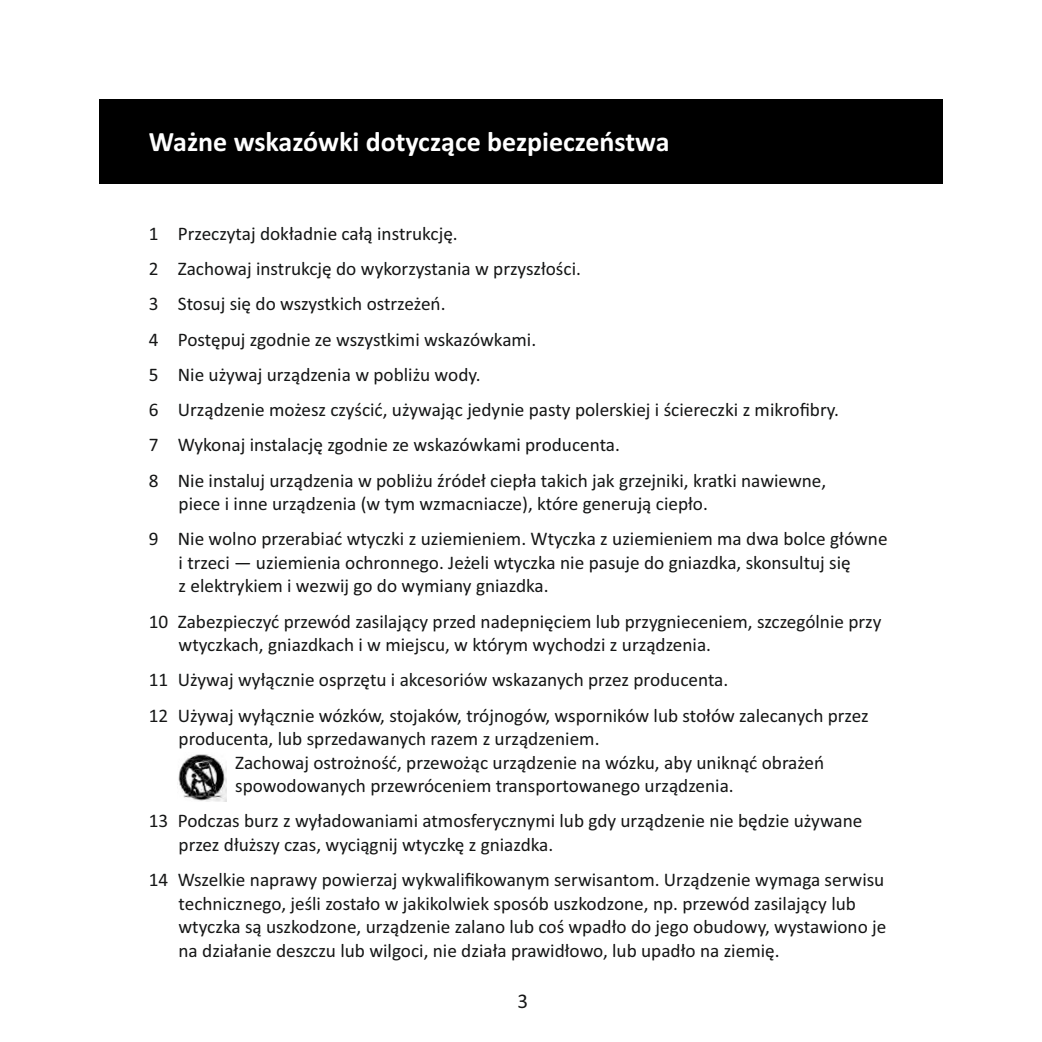
<style>
.page{position:relative;width:1042px;height:1042px;background:#fff}
.page>*{position:absolute;margin:0;border:0;box-sizing:border-box;transform-origin:0 0}
.t1{font:700 28px "Calibri";color:#fff}
.t2{font:21px "Calibri";color:#151616}
.t3{font:19.25px/35.2px "Calibri";color:#151616}
</style>
<div class="page">
<div style="left:99px;top:99px;width:844px;height:85px;background:#000"></div>
<img style="left:178px;top:754px;width:48px;height:47px">
<h1 class="t1" style="left:149px;top:130px;width:522px">Ważne wskazówki dotyczące bezpieczeństwa</h1>
<p class="t3" style="left:149px;top:217px;width:692px">1 Przeczytaj dokładnie całą instrukcję.<br>2 Zachowaj instrukcję do wykorzystania w przyszłości.<br>3 Stosuj się do wszystkich ostrzeżeń.<br>4 Postępuj zgodnie ze wszystkimi wskazówkami.<br>5 Nie używaj urządzenia w pobliżu wody.<br>6 Urządzenie możesz czyścić, używając jedynie pasty polerskiej i ściereczki z mikrofibry.<br>7 Wykonaj instalację zgodnie ze wskazówkami producenta.<br>8 Nie instaluj urządzenia w pobliżu źródeł ciepła takich jak grzejniki, kratki nawiewne,</p>
<p class="t3" style="left:149px;top:488px;width:740px;text-indent:30px">piece i inne urządzenia (w tym wzmacniacze), które generują ciepło.<br>9 Nie wolno przerabiać wtyczki z uziemieniem. Wtyczka z uziemieniem ma dwa bolce główne</p>
<p class="t3" style="left:179px;top:552px;width:673px;line-height:23.4px">i trzeci — uziemienia ochronnego. Jeżeli wtyczka nie pasuje do gniazdka, skonsultuj się z elektrykiem i wezwij go do wymiany gniazdka.</p>
<p class="t3" style="left:179px;top:611px;width:704px;line-height:23.4px;text-indent:-30px">10 Zabezpieczyć przewód zasilający przed nadepnięciem lub przygnieceniem, szczególnie przy wtyczkach, gniazdkach i w miejscu, w którym wychodzi z urządzenia.</p>
<p class="t3" style="left:149px;top:664px;width:721px">11 Używaj wyłącznie osprzętu i akcesoriów wskazanych przez producenta.<br>12 Używaj wyłącznie wózków, stojaków, trójnogów, wsporników lub stołów zalecanych przez</p>
<p class="t3" style="left:235px;top:728px;width:591px;line-height:23.4px;text-indent:-57px">producenta, lub sprzedawanych razem z urządzeniem.<br>Zachowaj ostrożność, przewożąc urządzenie na wózku, aby uniknąć obrażeń spowodowanych przewróceniem transportowanego urządzenia.</p>
<p class="t3" style="left:179px;top:811px;width:685px;line-height:23.4px;text-indent:-30px">13 Podczas burz z wyładowaniami atmosferycznymi lub gdy urządzenie nie będzie używane przez dłuższy czas, wyciągnij wtyczkę z gniazdka.</p>
<p class="t3" style="left:179px;top:869px;width:709px;line-height:23.4px;text-indent:-30px">14 Wszelkie naprawy powierzaj wykwalifikowanym serwisantom. Urządzenie wymaga serwisu technicznego, jeśli zostało w jakikolwiek sposób uszkodzone, np. przewód zasilający lub wtyczka są uszkodzone, urządzenie zalano lub coś wpadło do jego obudowy, wystawiono je na działanie deszczu lub wilgoci, nie działa prawidłowo, lub upadło na ziemię.</p>
<p class="t2" style="left:517px;top:992px;width:12px">3</p>
</div>
